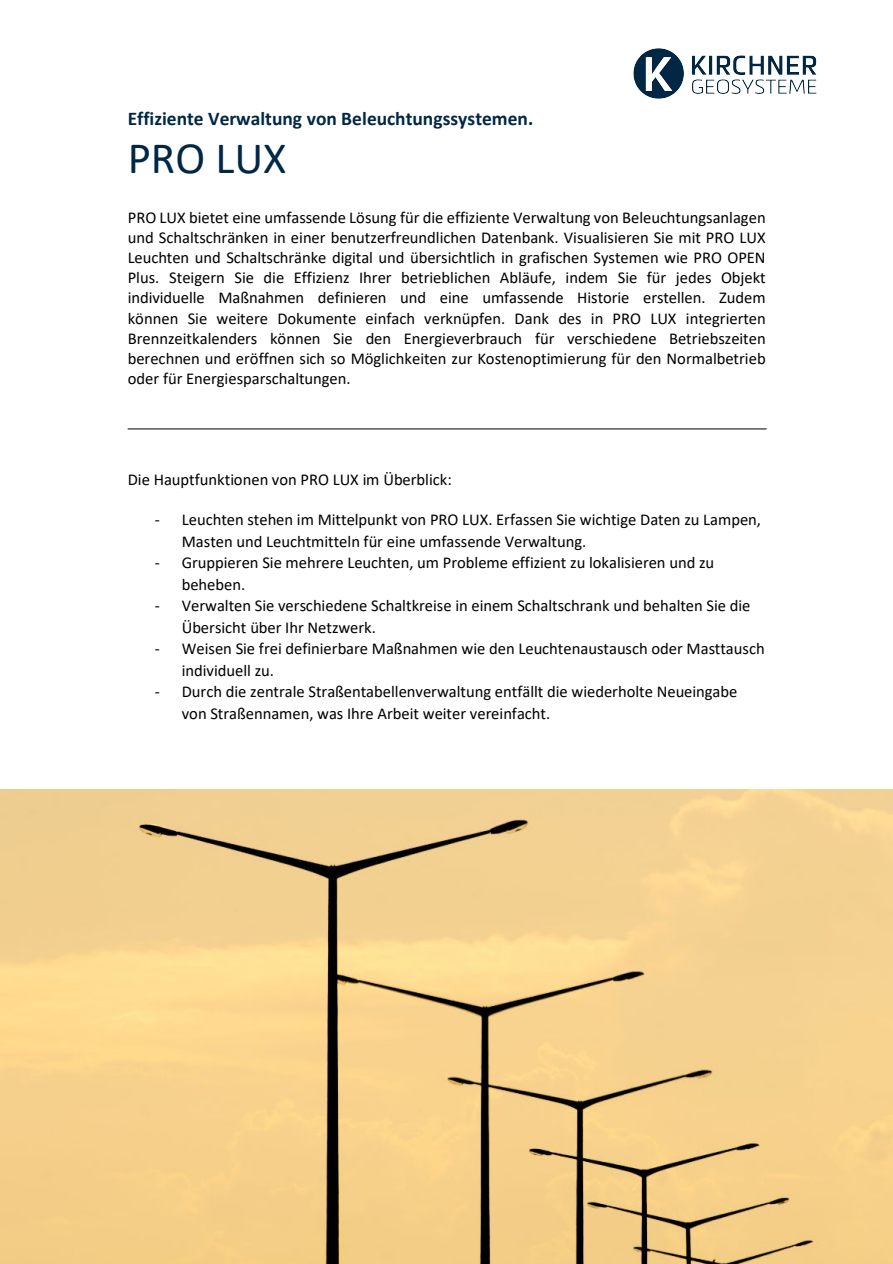
<style>
.page{position:relative;width:893px;height:1264px;background:#fff}
.page>*{position:absolute;margin:0;border:0;box-sizing:border-box;transform-origin:0 0}
.t1{font:45px "Calibri";color:#002746}
.t2{font:700 19.5px "Calibri";color:#002746}
.t3{font:16.5px/20.1px "Calibri";color:#000}
</style>
<div class="page">
<hr style="left:128px;top:428px;width:638px;height:1px;background:#000">
<img style="left:1px;top:789px;width:891px;height:474px">
<img style="left:633px;top:48px;width:184px;height:51px">
<p class="t2" style="left:128px;top:105px;width:407px">Effiziente Verwaltung von Beleuchtungssystemen.</p>
<p class="t1" style="left:128px;top:127px;width:160px">PRO LUX</p>
<p class="t3" style="left:128px;top:207px;width:639px;text-align:justify">PRO LUX bietet eine umfassende Lösung für die effiziente Verwaltung von Beleuchtungsanlagen und Schaltschränken in einer benutzerfreundlichen Datenbank. Visualisieren Sie mit PRO LUX Leuchten und Schaltschränke digital und übersichtlich in grafischen Systemen wie PRO OPEN Plus. Steigern Sie die Effizienz Ihrer betrieblichen Abläufe, indem Sie für jedes Objekt individuelle Maßnahmen definieren und eine umfassende Historie erstellen. Zudem können Sie weitere Dokumente einfach verknüpfen. Dank des in PRO LUX integrierten Brennzeitkalenders können Sie den Energieverbrauch für verschiedene Betriebszeiten berechnen und eröffnen sich so Möglichkeiten zur Kostenoptimierung für den Normalbetrieb oder für Energiesparschaltungen.</p>
<p class="t3" style="left:128px;top:469px;width:325px">Die Hauptfunktionen von PRO LUX im Überblick:</p>
<p class="t3" style="left:182px;top:508px;width:581px;line-height:21.5px;text-indent:-27px">- Leuchten stehen im Mittelpunkt von PRO LUX. Erfassen Sie wichtige Daten zu Lampen,<br>Masten und Leuchtmitteln für eine umfassende Verwaltung.</p>
<p class="t3" style="left:182px;top:551px;width:534px;line-height:21.5px;text-indent:-27px">- Gruppieren Sie mehrere Leuchten, um Probleme effizient zu lokalisieren und zu beheben.</p>
<p class="t3" style="left:182px;top:594px;width:570px;line-height:21.6px;text-indent:-27px">- Verwalten Sie verschiedene Schaltkreise in einem Schaltschrank und behalten Sie die<br>Übersicht über Ihr Netzwerk.</p>
<p class="t3" style="left:182px;top:637px;width:584px;line-height:21.5px;text-indent:-27px">- Weisen Sie frei definierbare Maßnahmen wie den Leuchtenaustausch oder Masttausch individuell zu.</p>
<p class="t3" style="left:182px;top:680px;width:557px;line-height:21.5px;text-indent:-27px">- Durch die zentrale Straßentabellenverwaltung entfällt die wiederholte Neueingabe von Straßennamen, was Ihre Arbeit weiter vereinfacht.</p>
</div>
